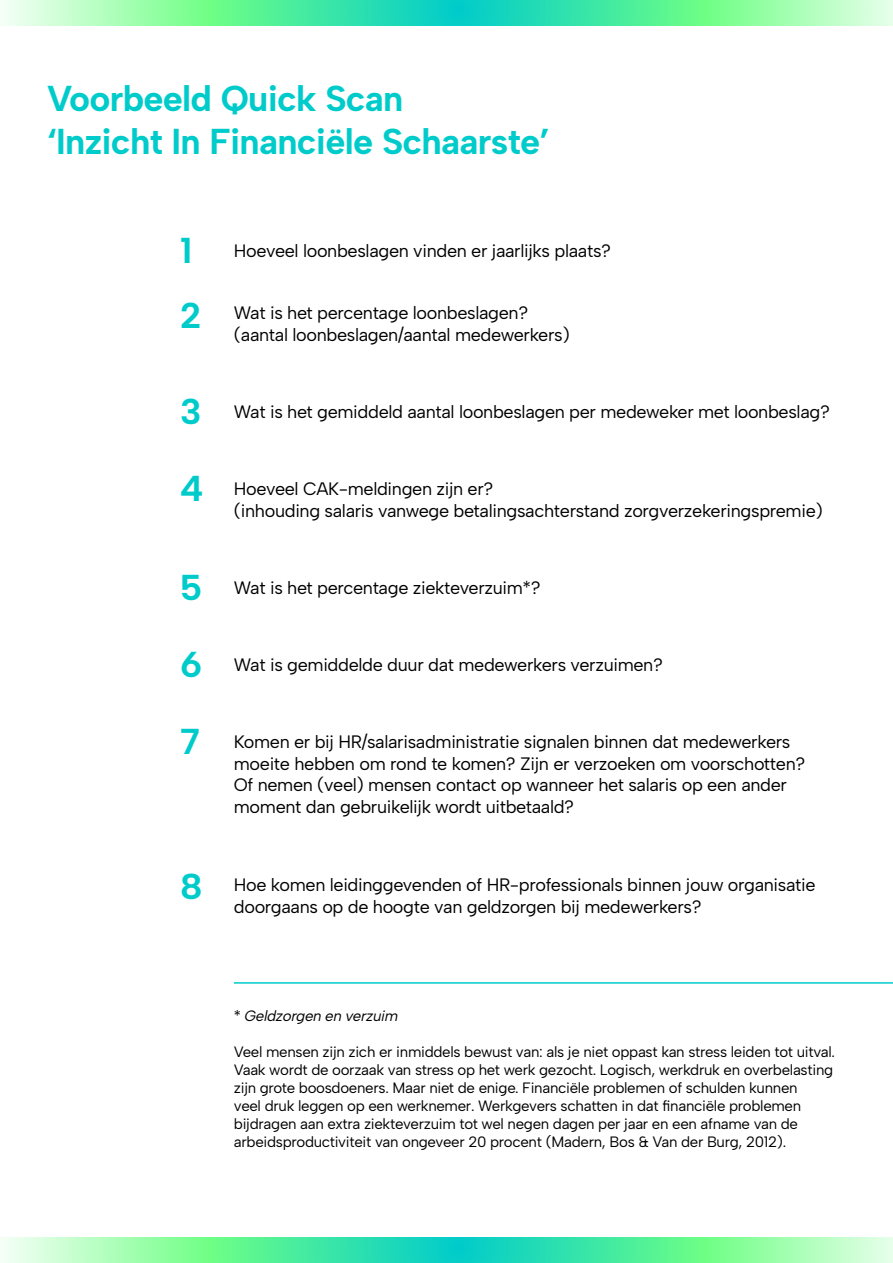
<style>
.page{position:relative;width:893px;height:1263px;background:#fff}
.page>*{position:absolute;margin:0;border:0;box-sizing:border-box;transform-origin:0 0}
.t1{font:700 36px/43.2px "Albert Sans";letter-spacing:-.02em;color:#00cbcb}
.t2{font:18px/21.6px "Albert Sans";letter-spacing:-.02em;color:#000}
.t3{font:15px/18px "Albert Sans";letter-spacing:-.02em;color:#000}
.t4{font:italic 15px "Albert Sans";letter-spacing:-.02em;color:#000}
.s1{font-weight:700;font-size:36px;color:#00cbcb}
.s2{font-style:normal}
</style>
<div class="page">
<svg style="left:2px;top:1237px;width:891px;height:26px;background:#6cf0b0"></svg>
<svg style="left:2px;top:0;width:891px;height:26px;background:#6cf0b0"></svg>
<hr style="left:234px;top:982px;width:659px;height:2px;background:#00cbcb">
<h1 class="t1" style="left:47px;top:77px;width:505px">Voorbeeld Quick Scan<br>‘Inzicht In Financiële Schaarste’</h1>
<h1 class="t1" style="left:180px;top:229px;width:13px">1</h1>
<p class="t2" style="left:234px;top:240px;width:379px">Hoeveel loonbeslagen vinden er jaarlijks plaats?</p>
<p class="t2" style="left:234px;top:302px;width:337px;text-indent:-54px"><span class="s1">2</span> Wat is het percentage loonbeslagen? (aantal loonbeslagen/aantal medewerkers)</p>
<p class="t2" style="left:180px;top:401px;width:651px"><span class="s1">3</span> Wat is het gemiddeld aantal loonbeslagen per medeweker met loonbeslag?</p>
<p class="t2" style="left:234px;top:478px;width:590px;text-indent:-54px"><span class="s1">4</span> Hoeveel CAK-meldingen zijn er?<br>(inhouding salaris vanwege betalingsachterstand zorgverzekeringspremie)</p>
<p class="t2" style="left:180px;top:577px;width:362px"><span class="s1">5</span> Wat is het percentage ziekteverzuim*?</p>
<p class="t2" style="left:180px;top:654px;width:484px"><span class="s1">6</span> Wat is gemiddelde duur dat medewerkers verzuimen?</p>
<p class="t2" style="left:234px;top:731px;width:573px;text-indent:-54px"><span class="s1">7</span> Komen er bij HR/salarisadministratie signalen binnen dat medewerkers moeite hebben om rond te komen? Zijn er verzoeken om voorschotten?<br>Of nemen (veel) mensen contact op wanneer het salaris op een ander moment dan gebruikelijk wordt uitbetaald?</p>
<p class="t2" style="left:234px;top:874px;width:583px;text-indent:-54px"><span class="s1">8</span> Hoe komen leidinggevenden of HR-professionals binnen jouw organisatie doorgaans op de hoogte van geldzorgen bij medewerkers?</p>
<p class="t4" style="left:234px;top:1007px;width:166px"><span class="s2">*</span> Geldzorgen en verzuim</p>
<p class="t3" style="left:234px;top:1043px;width:603px">Veel mensen zijn zich er inmiddels bewust van: als je niet oppast kan stress leiden tot uitval.<br>Vaak wordt de oorzaak van stress op het werk gezocht. Logisch, werkdruk en overbelasting zijn grote boosdoeners. Maar niet de enige. Financiële problemen of schulden kunnen<br>veel druk leggen op een werknemer. Werkgevers schatten in dat financiële problemen bijdragen aan extra ziekteverzuim tot wel negen dagen per jaar en een afname van de arbeidsproductiviteit van ongeveer 20 procent (Madern, Bos &amp; Van der Burg, 2012).</p>
</div>
